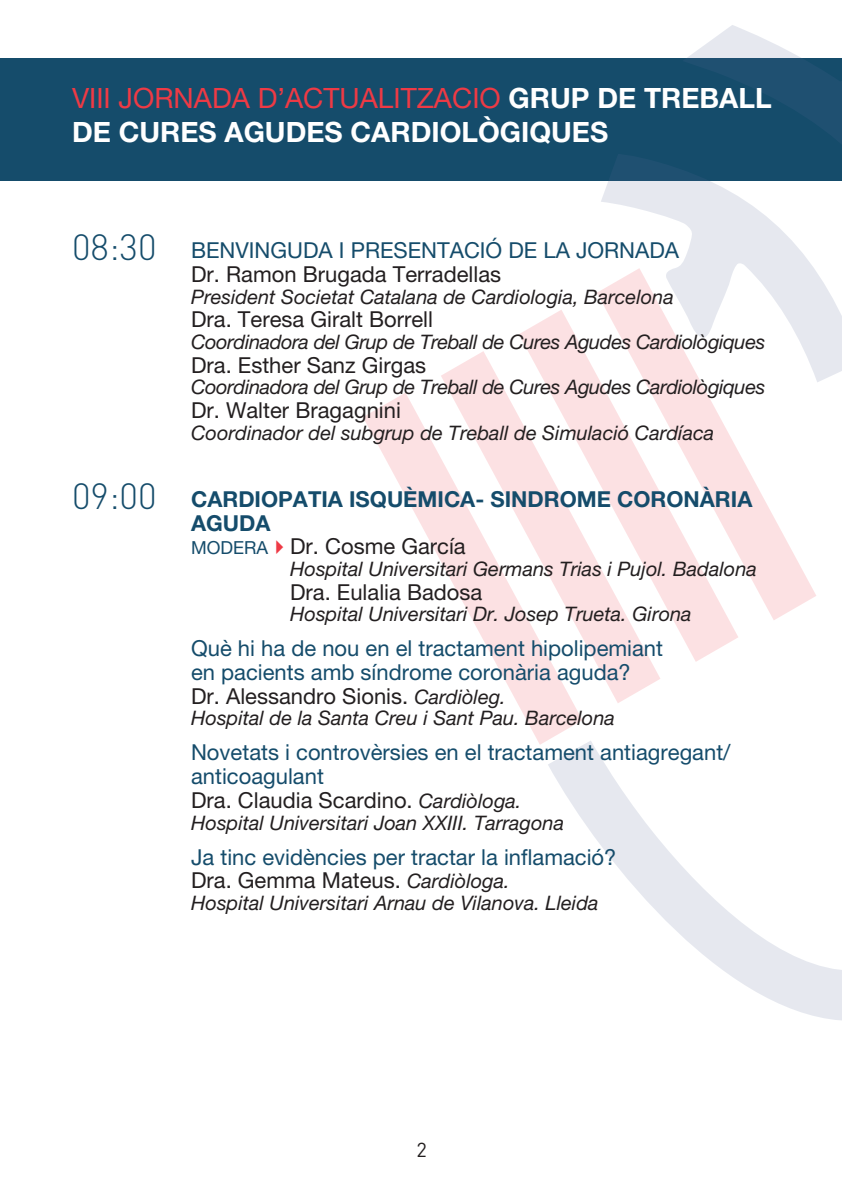
<style>
.page{position:relative;width:842px;height:1191px;background:#fff}
.page>*{position:absolute;margin:0;border:0;box-sizing:border-box;transform-origin:0 0}
.t1{font:700 28px/33.6px "Helvetica Neue LT Pro";color:#fff}
.titolet_interior{font:22px/23.8px "Helvetica Neue LT Pro";color:#154c6b}
.nom_interior{font:22px "Helvetica Neue LT Pro";color:#231f20}
.titolet{font:700 22px/23.8px "Helvetica Neue LT Pro";color:#154c6b}
.titolet-2{font:22px "Helvetica Neue LT Pro";color:#154c6b}
.titolet_interior-2{font:italic 20px "Helvetica Neue LT Pro";color:#231f20}
.filiacio_interior{font:italic 20px "Helvetica Neue LT Pro";letter-spacing:-.02em;color:#231f20}
.filiacio_interior-2{font:italic 20px "Helvetica Neue LT Pro";color:#231f20}
.nom_interior-2{font:italic 20px "Helvetica Neue LT Pro";color:#231f20}
.t2{font:20px "DIN Pro";color:#231f20}
.s1{font-weight:400;color:#ee3a45}
.s2{font-family:"DIN Pro";font-weight:300;font-size:36px}
.s3{font-size:18px;color:#154c6b}
.s4{color:#ee3a45}
.s5{color:#231f20}
.s6{font-style:italic;font-size:20px;color:#231f20}
</style>
<div class="page">
<div style="left:0;top:58px;width:842px;height:122px;background:#154c6b"></div>
<svg style="left:363px;top:393px;width:185px;height:352px"></svg>
<svg style="left:441px;top:351px;width:107px;height:352px;fill:#fce1e3"></svg>
<svg style="left:519px;top:318px;width:29px;height:344px"></svg>
<svg style="left:548px;top:25px;width:294px;height:996px"></svg>
<p class="t1" style="left:72px;top:81px;width:701px"><span class="s1">VIII JORNADA D’ACTUALITZACIO</span> GRUP DE TREBALL<br>DE CURES AGUDES CARDIOLÒGIQUES</p>
<p class="titolet-2" style="left:72px;top:237px;width:609px"><span class="s2">08:30</span> BENVINGUDA I PRESENTACIÓ DE LA JORNADA</p>
<p class="nom_interior" style="left:191px;top:261px;width:312px">Dr. Ramon Brugada Terradellas</p>
<p class="filiacio_interior-2" style="left:191px;top:284px;width:484px">President Societat Catalana de Cardiologia, Barcelona</p>
<p class="nom_interior" style="left:191px;top:306px;width:243px">Dra. Teresa Giralt Borrell</p>
<p class="filiacio_interior" style="left:191px;top:330px;width:576px">Coordinadora del Grup de Treball de Cures Agudes Cardiològiques</p>
<p class="nom_interior" style="left:191px;top:352px;width:237px">Dra. Esther Sanz Girgas</p>
<p class="filiacio_interior" style="left:191px;top:375px;width:576px">Coordinadora del Grup de Treball de Cures Agudes Cardiològiques</p>
<p class="nom_interior" style="left:191px;top:397px;width:211px">Dr. Walter Bragagnini</p>
<p class="filiacio_interior-2" style="left:191px;top:420px;width:525px">Coordinador del subgrup de Treball de Simulació Cardíaca</p>
<p class="titolet" style="left:191px;top:486px;width:563px;text-indent:-119px"><span class="s2">09:00</span> CARDIOPATIA ISQUÈMICA- SINDROME CORONÀRIA<br>AGUDA</p>
<p class="nom_interior" style="left:191px;top:533px;width:276px"><span class="s3">MODERA</span><span class="s4">✔</span>Dr. Cosme García</p>
<p class="nom_interior-2" style="left:290px;top:556px;width:468px">Hospital Universitari Germans Trias i Pujol. Badalona</p>
<p class="nom_interior" style="left:290px;top:578px;width:194px">Dra. Eulalia Badosa</p>
<p class="nom_interior-2" style="left:290px;top:602px;width:403px">Hospital Universitari Dr. Josep Trueta. Girona</p>
<p class="titolet_interior" style="left:191px;top:636px;width:473px">Què hi ha de nou en el tractament hipolipemiant en pacients amb síndrome coronària aguda?<br><span class="s5">Dr. Alessandro Sionis.</span> <span class="s6">Cardiòleg.</span></p>
<p class="titolet_interior-2" style="left:191px;top:706px;width:425px">Hospital de la Santa Creu i Sant Pau. Barcelona</p>
<p class="titolet_interior" style="left:191px;top:740px;width:541px">Novetats i controvèrsies en el tractament antiagregant/ anticoagulant<br><span class="s5">Dra. Claudia Scardino.</span> <span class="s6">Cardiòloga.</span></p>
<p class="titolet_interior-2" style="left:191px;top:810px;width:374px">Hospital Universitari Joan XXIII. Tarragona</p>
<p class="titolet_interior" style="left:191px;top:844px;width:427px">Ja tinc evidències per tractar la inflamació?<br><span class="s5">Dra. Gemma Mateus.</span> <span class="s6">Cardiòloga.</span></p>
<p class="titolet_interior-2" style="left:191px;top:891px;width:409px">Hospital Universitari Arnau de Vilanova. Lleida</p>
<p class="t2" style="left:416px;top:1134px;width:12px">2</p>
</div>
